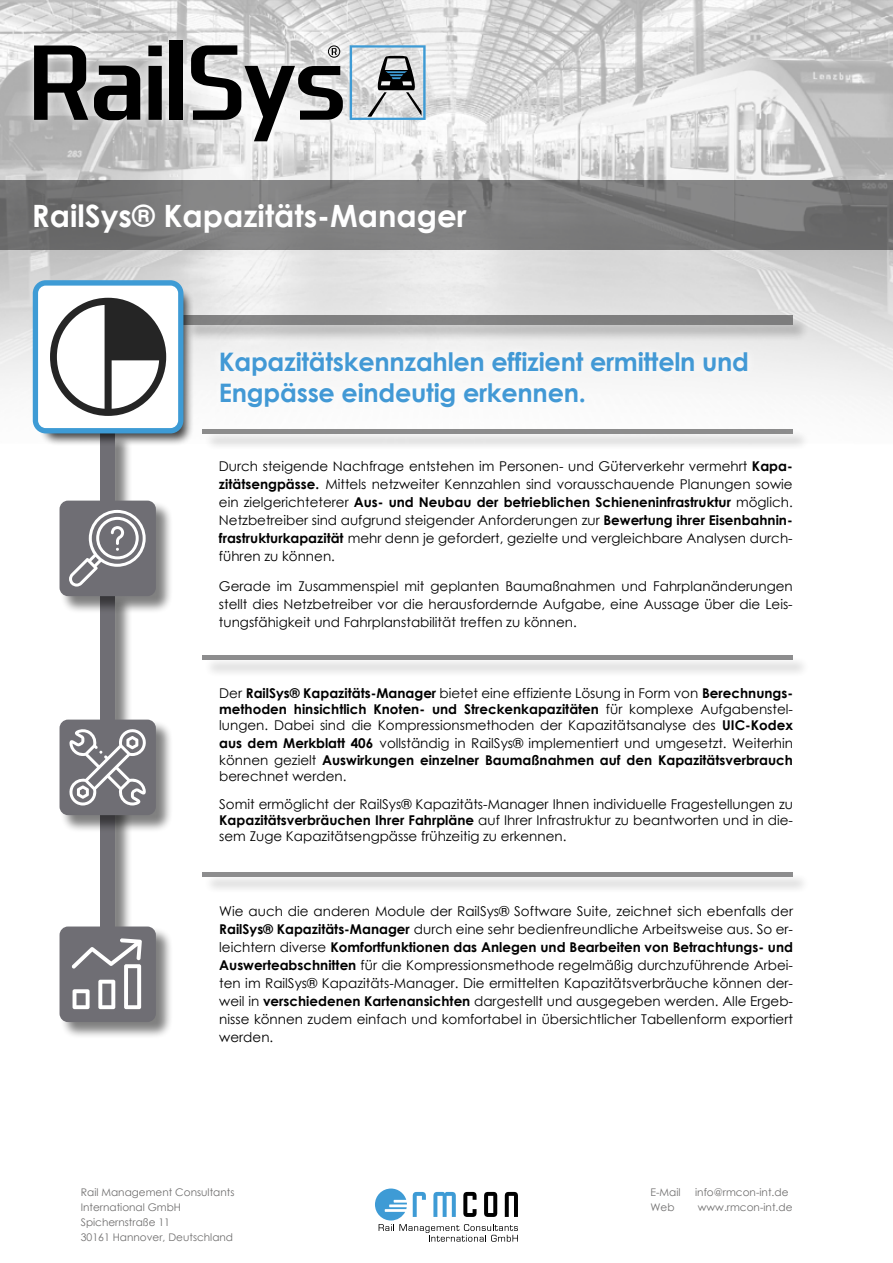
<style>
.page{position:relative;width:893px;height:1263px;background:#fff}
.page>*{position:absolute;margin:0;border:0;box-sizing:border-box;transform-origin:0 0}
.t1{font:700 30.75px "Century Gothic";color:#fff}
.t2{font:700 25.5px/30.6px "Century Gothic";letter-spacing:-.01em;color:#4299d5}
.t3{font:13.5px/18px "Century Gothic";color:#000;text-align:justify}
.t4{font:10.5px/15px "Century Gothic";color:#706f6f}
.s1{font-weight:700}
</style>
<div class="page">
<img style="left:0;top:0;width:893px;height:1016px">
<div style="left:101px;top:790px;width:31px;height:186px;background:#000;opacity:.5"></div>
<div style="left:100px;top:789px;width:15px;height:169px;background:#6f6e74"></div>
<div style="left:101px;top:595px;width:31px;height:163px;background:#000;opacity:.5"></div>
<div style="left:100px;top:595px;width:15px;height:146px;background:#6f6e74"></div>
<div style="left:101px;top:432px;width:31px;height:91px;background:#000;opacity:.5"></div>
<div style="left:100px;top:432px;width:15px;height:74px;background:#6f6e74"></div>
<div style="left:184px;top:315px;width:626px;height:27px;background:#000;opacity:.5"></div>
<div style="left:184px;top:315px;width:609px;height:9px;background:#808081"></div>
<svg style="left:375px;top:1188px;width:143px;height:54px"></svg>
<svg style="left:0;top:181px;width:893px;height:69px;background:#7a7a7a"></svg>
<div style="left:211px;top:343px;width:546px;height:72px;background:#f8f8f8"></div>
<div style="left:60px;top:501px;width:114px;height:112px;background:#000;opacity:.5"></div>
<div style="left:60px;top:501px;width:96px;height:95px;background:#6f6e74;border-radius:9px"></div>
<div style="left:203px;top:429px;width:607px;height:22px;background:#000;opacity:.5"></div>
<hr style="left:202px;top:429px;width:591px;height:4px;background:#8c8c8c">
<div style="left:60px;top:720px;width:114px;height:112px;background:#000;opacity:.5"></div>
<div style="left:60px;top:720px;width:96px;height:95px;background:#6f6e74;border-radius:9px"></div>
<div style="left:203px;top:656px;width:607px;height:21px;background:#f0f0f0"></div>
<hr style="left:202px;top:656px;width:591px;height:4px;background:#8d8d8e">
<div style="left:60px;top:927px;width:114px;height:112px;background:#000;opacity:.5"></div>
<div style="left:60px;top:926px;width:96px;height:96px;background:#6f6e74;border-radius:9px"></div>
<svg style="left:72px;top:938px;width:70px;height:71px"></svg>
<div style="left:203px;top:873px;width:607px;height:21px;background:#000;opacity:.5"></div>
<div style="left:202px;top:872px;width:591px;height:5px;background:#8d8d8e"></div>
<svg style="left:69px;top:729px;width:77px;height:76px"></svg>
<svg style="left:69px;top:510px;width:77px;height:77px"></svg>
<div style="left:39px;top:286px;width:155px;height:159px;background:#000;opacity:.75"></div>
<svg style="left:33px;top:280px;width:150px;height:153px"></svg>
<div style="left:24px;top:31px;width:411px;height:120px;background:#fff;opacity:.8"></div>
<svg style="left:34px;top:46px;width:54px;height:74px;background:#555"></svg>
<svg style="left:94px;top:66px;width:46px;height:54px;background:#474747"></svg>
<svg style="left:148px;top:46px;width:14px;height:74px"></svg>
<div style="left:170px;top:41px;width:13px;height:79px;background:#000"></div>
<svg style="left:191px;top:45px;width:152px;height:96px"></svg>
<svg style="left:350px;top:45px;width:76px;height:75px;background:#abb7bf"></svg>
<h1 class="t1" style="left:32px;top:192px;width:436px">RailSys® Kapazitäts-Manager</h1>
<h2 class="t2" style="left:219px;top:345px;width:532px">Kapazitätskennzahlen effizient ermitteln und<br>Engpässe eindeutig erkennen.</h2>
<p class="t3" style="left:219px;top:457px;width:575px">Durch steigende Nachfrage entstehen im Personen- und Güterverkehr vermehrt <span class="s1">Kapa&shy;zitätsengpässe.</span> Mittels netzweiter Kennzahlen sind vorausschauende Planungen sowie ein zielgerichteterer <span class="s1">Aus- und Neubau der betrieblichen Schieneninfrastruktur</span> möglich.<br>Netzbetreiber sind aufgrund steigender Anforderungen zur <span class="s1">Bewertung ihrer Eisenbahnin&shy;frastrukturkapazität</span> mehr denn je gefordert, gezielte und vergleichbare Analysen durch&shy;führen zu können.</p>
<p class="t3" style="left:219px;top:577px;width:575px">Gerade im Zusammenspiel mit geplanten Baumaßnahmen und Fahrplanänderungen stellt dies Netzbetreiber vor die herausfordernde Aufgabe, eine Aussage über die Leis&shy;tungsfähigkeit und Fahrplanstabilität treffen zu können.</p>
<p class="t3" style="left:219px;top:685px;width:575px;line-height:16.2px">Der <span class="s1">RailSys® Kapazitäts-Manager</span> bietet eine effiziente Lösung in Form von <span class="s1">Berechnungs&shy;methoden hinsichtlich Knoten- und Streckenkapazitäten</span> für komplexe Aufgabenstel&shy;lungen. Dabei sind die Kompressionsmethoden der Kapazitätsanalyse des <span class="s1">UIC-Kodex</span></p>
<p class="t3" style="left:219px;top:735px;width:575px;line-height:16.2px"><span class="s1">aus dem Merkblatt 406</span> vollständig in RailSys® implementiert und umgesetzt. Weiterhin können gezielt <span class="s1">Auswirkungen einzelner Baumaßnahmen auf den Kapazitätsverbrauch </span>berechnet werden.</p>
<p class="t3" style="left:219px;top:796px;width:575px;line-height:16.2px">Somit ermöglicht der RailSys® Kapazitäts-Manager Ihnen individuelle Fragestellungen zu <span class="s1">Kapazitätsverbräuchen Ihrer Fahrpläne</span> auf Ihrer Infrastruktur zu beantworten und in die&shy;sem Zuge Kapazitätsengpässe frühzeitig zu erkennen.</p>
<p class="t3" style="left:219px;top:902px;width:575px">Wie auch die anderen Module der RailSys® Software Suite, zeichnet sich ebenfalls der <span class="s1">RailSys® Kapazitäts-Manager</span> durch eine sehr bedienfreundliche Arbeitsweise aus. So er&shy;leichtern diverse <span class="s1">Komfortfunktionen das Anlegen und Bearbeiten von Betrachtungs- und Auswerteabschnitten</span> für die Kompressionsmethode regelmäßig durchzuführende Arbei&shy;ten im RailSys® Kapazitäts-Manager. Die ermittelten Kapazitätsverbräuche können der&shy;weil in <span class="s1">verschiedenen Kartenansichten</span> dargestellt und ausgegeben werden. Alle Ergeb&shy;nisse können zudem einfach und komfortabel in übersichtlicher Tabellenform exportiert werden.</p>
<p class="t4" style="left:81px;top:1185px;width:155px">Rail Management Consultants<br>International GmbH<br>Spichernstraße 11<br>30161 Hannover, Deutschland</p>
<p class="t4" style="left:650px;top:1185px;width:32px">E-Mail</p>
<p class="t4" style="left:695px;top:1185px;width:95px">info@rmcon-int.de</p>
<p class="t4" style="left:650px;top:1200px;width:26px">Web</p>
<p class="t4" style="left:698px;top:1200px;width:96px">www.rmcon-int.de</p>
</div>
